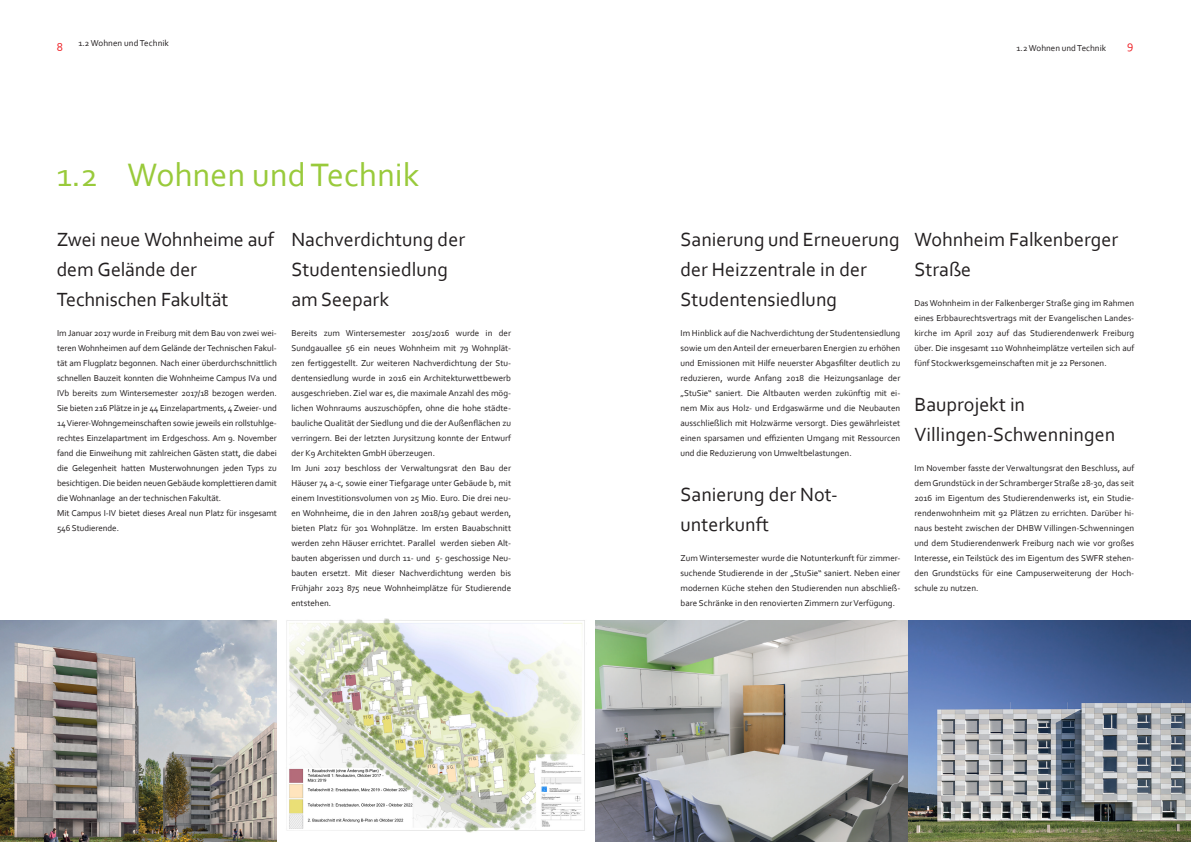
<style>
.page{position:relative;width:1191px;height:842px;background:#fff}
.page>*{position:absolute;margin:0;border:0;box-sizing:border-box;transform-origin:0 0}
.t1{font:34px "Corbel";color:#99ca3b}
.t2{font:20px/30px "Corbel";color:#231f20}
.t3{font:12px "Corbel";color:#ee1d23}
.t4{font:9px/15px "Corbel";color:#231f20;text-align:justify}
</style>
<div class="page">
<img style="left:0;top:621px;width:276px;height:221px">
<img style="left:286px;top:619px;width:299px;height:213px">
<img style="left:595px;top:621px;width:596px;height:221px">
<h3 class="t3" style="left:57px;top:40px;width:8px">8</h3>
<p class="t4" style="left:78px;top:35px;width:92px">1.2 Wohnen und Technik</p>
<p class="t4" style="left:1016px;top:40px;width:91px">1.2 Wohnen und Technik</p>
<h3 class="t3" style="left:1127px;top:37px;width:8px">9</h3>
<h1 class="t1" style="left:57px;top:154px;width:364px">1.2 Wohnen und Technik</h1>
<h2 class="t2" style="left:57px;top:224px;width:219px">Zwei neue Wohnheime auf dem Gelände der<br>Technischen Fakultät</h2>
<p class="t4" style="left:57px;top:325px;width:221px;text-align:left">Im Januar 2017 wurde in Freiburg mit dem Bau von zwei wei&shy;teren Wohnheimen auf dem Gelände der Technischen Fakul&shy;tät am Flugplatz begonnen. Nach einer überdurchschnittlich schnellen Bauzeit konnten die Wohnheime Campus IVa und IVb bereits zum Wintersemester 2017/18 bezogen werden.<br>Sie bieten 216 Plätze in je 44 Einzelapartments, 4 Zweier- und 14 Vierer-Wohngemeinschaften sowie jeweils ein rollstuhlge&shy;rechtes Einzelapartment im Erdgeschoss. Am 9. November fand die Einweihung mit zahlreichen Gästen statt, die dabei die Gelegenheit hatten Musterwohnungen jeden Typs zu besichtigen. Die beiden neuen Gebäude komplettieren damit die Wohnanlage an der technischen Fakultät.<br>Mit Campus I-IV bietet dieses Areal nun Platz für insgesamt 546 Studierende.</p>
<h2 class="t2" style="left:291px;top:224px;width:175px">Nachverdichtung der<br>Studentensiedlung am Seepark</h2>
<p class="t4" style="left:291px;top:325px;width:221px;text-align:left">Bereits zum Wintersemester 2015/2016 wurde in der Sundgauallee 56 ein neues Wohnheim mit 79 Wohnplät&shy;zen fertiggestellt. Zur weiteren Nachverdichtung der Stu&shy;dentensiedlung wurde in 2016 ein Architekturwettbewerb ausgeschrieben. Ziel war es, die maximale Anzahl des mög&shy;lichen Wohnraums auszuschöpfen, ohne die hohe städte&shy;bauliche Qualität der Siedlung und die der Außenflächen zu verringern. Bei der letzten Jurysitzung konnte der Entwurf der K9 Architekten GmbH überzeugen.<br>Im Juni 2017 beschloss der Verwaltungsrat den Bau der Häuser 74 a-c, sowie einer Tiefgarage unter Gebäude b, mit einem Investitionsvolumen von 25 Mio. Euro. Die drei neu&shy;en Wohnheime, die in den Jahren 2018/19 gebaut werden, bieten Platz für 301 Wohnplätze. Im ersten Bauabschnitt werden zehn Häuser errichtet. Parallel werden sieben Alt&shy;bauten abgerissen und durch 11- und 5- geschossige Neu&shy;bauten ersetzt. Mit dieser Nachverdichtung werden bis Frühjahr 2023 875 neue Wohnheimplätze für Studierende entstehen.</p>
<h2 class="t2" style="left:680px;top:224px;width:221px">Sanierung und Erneuerung der Heizzentrale in der<br>Studentensiedlung</h2>
<p class="t4" style="left:680px;top:325px;width:221px">Im Hinblick auf die Nachverdichtung der Studentensiedlung sowie um den Anteil der erneuerbaren Energien zu erhöhen und Emissionen mit Hilfe neuerster Abgasfilter deutlich zu reduzieren, wurde Anfang 2018 die Heizungsanlage der „StuSie“ saniert. Die Altbauten werden zukünftig mit ei&shy;nem Mix aus Holz- und Erdgaswärme und die Neubauten ausschließlich mit Holzwärme versorgt. Dies gewährleistet einen sparsamen und effizienten Umgang mit Ressourcen und die Reduzierung von Umweltbelastungen.</p>
<h2 class="t2" style="left:680px;top:479px;width:159px">Sanierung der Not&shy;unterkunft</h2>
<p class="t4" style="left:680px;top:550px;width:221px">Zum Wintersemester wurde die Notunterkunft für zimmer&shy;suchende Studierende in der „StuSie“ saniert. Neben einer modernen Küche stehen den Studierenden nun abschließ&shy;bare Schränke in den renovierten Zimmern zur Verfügung.</p>
<h2 class="t2" style="left:914px;top:224px;width:205px">Wohnheim Falkenberger<br>Straße</h2>
<p class="t4" style="left:914px;top:295px;width:221px">Das Wohnheim in der Falkenberger Straße ging im Rahmen eines Erbbaurechtsvertrags mit der Evangelischen Landes&shy;kirche im April 2017 auf das Studierendenwerk Freiburg über. Die insgesamt 110 Wohnheimplätze verteilen sich auf fünf Stockwerksgemeinschaften mit je 22 Personen.</p>
<h2 class="t2" style="left:914px;top:389px;width:202px">Bauprojekt in<br>Villingen-Schwenningen</h2>
<p class="t4" style="left:914px;top:460px;width:221px">Im November fasste der Verwaltungsrat den Beschluss, auf dem Grundstück in der Schramberger Straße 28-30, das seit 2016 im Eigentum des Studierendenwerks ist, ein Studie&shy;rendenwohnheim mit 92 Plätzen zu errichten. Darüber hi&shy;naus besteht zwischen der DHBW Villingen-Schwenningen und dem Studierendenwerk Freiburg nach wie vor großes Interesse, ein Teilstück des im Eigentum des SWFR stehen&shy;den Grundstücks für eine Campuserweiterung der Hoch&shy;schule zu nutzen.</p>
</div>
